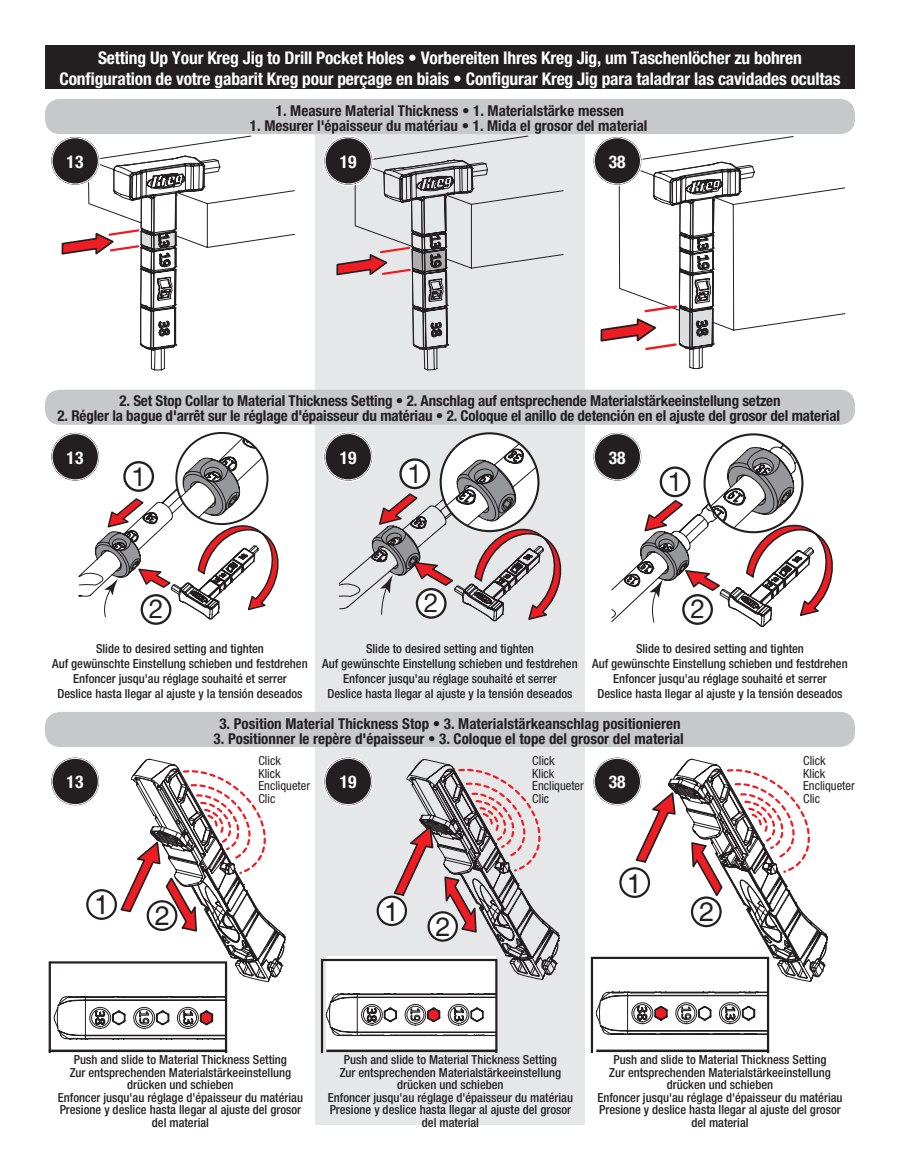
<style>
.page{position:relative;width:900px;height:1170px;background:#fff}
.page>*{position:absolute;margin:0;border:0;box-sizing:border-box;transform-origin:0 0}
.t1{font:26.75px "Helvetica";color:#231f20}
.t2{font:26.5px "Helvetica";color:#231f20}
.t3{font:26.25px "Helvetica Neue";color:#231f20}
.t4{font:700 condensed 17.5px "Helvetica Neue";letter-spacing:-.01em;color:#fff}
.t5{font:700 condensed 15px "Helvetica Neue";color:#231f20}
.t6{font:500 condensed 12.5px/12.5px "Helvetica Neue";color:#231f20;text-align:center}
.t7{font:condensed 12.5px "Helvetica Neue";color:#231f20}
</style>
<div class="page">
<div style="left:315px;top:108px;width:270px;height:1017px;background:#e6e7e9"></div>
<div style="left:45px;top:45px;width:810px;height:44px;background:#231f20"></div>
<div style="left:45px;top:99px;width:810px;height:35px;background:#c7c8ca;border-radius:15px"></div>
<svg style="left:49px;top:759px;width:236px;height:293px"></svg>
<svg style="left:87px;top:136px;width:208px;height:110px"></svg>
<svg style="left:62px;top:155px;width:159px;height:215px"></svg>
<svg style="left:354px;top:136px;width:210px;height:130px"></svg>
<svg style="left:626px;top:136px;width:219px;height:180px"></svg>
<div style="left:593px;top:137px;width:48px;height:48px;background:#231f20;border-radius:50%"></div>
<div style="left:592px;top:136px;width:51px;height:50px;border:1px solid #fff;border-radius:50%"></div>
<div style="left:594px;top:137px;width:47px;height:47px;border:1px solid #fff;border-radius:50%"></div>
<div style="left:324px;top:137px;width:48px;height:48px;background:#231f20;border-radius:50%"></div>
<div style="left:323px;top:136px;width:50px;height:50px;border:1px solid #fff;border-radius:50%"></div>
<div style="left:325px;top:137px;width:47px;height:47px;border:1px solid #fff;border-radius:50%"></div>
<div style="left:51px;top:137px;width:48px;height:48px;background:#231f20;border-radius:50%"></div>
<div style="left:50px;top:136px;width:50px;height:50px;border:1px solid #fff;border-radius:50%"></div>
<div style="left:52px;top:137px;width:47px;height:47px;border:1px solid #fff;border-radius:50%"></div>
<svg style="left:336px;top:159px;width:153px;height:211px"></svg>
<svg style="left:321px;top:759px;width:238px;height:293px"></svg>
<svg style="left:591px;top:759px;width:236px;height:293px"></svg>
<div style="left:593px;top:758px;width:48px;height:47px;background:#231f20;border-radius:50%"></div>
<div style="left:592px;top:756px;width:51px;height:51px;border:1px solid #fff;border-radius:50%"></div>
<div style="left:594px;top:758px;width:47px;height:47px;border:1px solid #fff;border-radius:50%"></div>
<div style="left:324px;top:758px;width:48px;height:47px;background:#231f20;border-radius:50%"></div>
<div style="left:323px;top:756px;width:50px;height:51px;border:1px solid #fff;border-radius:50%"></div>
<div style="left:325px;top:758px;width:47px;height:47px;border:1px solid #fff;border-radius:50%"></div>
<hr style="left:49px;top:1050px;width:178px;height:2px;background:#231f20">
<hr style="left:326px;top:1050px;width:171px;height:2px;background:#231f20">
<hr style="left:596px;top:1050px;width:173px;height:2px;background:#231f20">
<svg style="left:78px;top:437px;width:201px;height:182px"></svg>
<svg style="left:441px;top:433px;width:97px;height:98px"></svg>
<svg style="left:339px;top:443px;width:222px;height:178px"></svg>
<svg style="left:593px;top:433px;width:48px;height:48px"></svg>
<div style="left:324px;top:433px;width:48px;height:48px;background:#231f20;border-radius:50%"></div>
<div style="left:323px;top:432px;width:50px;height:50px;border:1px solid #fff;border-radius:50%"></div>
<div style="left:325px;top:433px;width:47px;height:47px;border:1px solid #fff;border-radius:50%"></div>
<div style="left:51px;top:433px;width:48px;height:48px;background:#231f20;border-radius:50%"></div>
<div style="left:50px;top:432px;width:50px;height:50px;border:1px solid #fff;border-radius:50%"></div>
<div style="left:52px;top:433px;width:47px;height:47px;border:1px solid #fff;border-radius:50%"></div>
<div style="left:123px;top:461px;width:31px;height:31px;border:2px solid #231f20;border-radius:50%"></div>
<div style="left:141px;top:594px;width:30px;height:31px;border:2px solid #231f20;border-radius:50%"></div>
<div style="left:417px;top:589px;width:28px;height:29px;background:#fff;border-radius:50%"></div>
<div style="left:416px;top:588px;width:31px;height:31px;border:2px solid #231f20;border-radius:50%"></div>
<div style="left:401px;top:460px;width:28px;height:28px;background:#fff;border-radius:50%"></div>
<div style="left:399px;top:458px;width:31px;height:31px;border:2px solid #231f20;border-radius:50%"></div>
<svg style="left:600px;top:161px;width:233px;height:466px"></svg>
<div style="left:683px;top:595px;width:29px;height:29px;background:#fff;border-radius:50%"></div>
<div style="left:682px;top:594px;width:31px;height:31px;border:2px solid #231f20;border-radius:50%"></div>
<div style="left:661px;top:468px;width:28px;height:28px;background:#fff;border-radius:50%"></div>
<div style="left:660px;top:466px;width:30px;height:31px;border:2px solid #231f20;border-radius:50%"></div>
<div style="left:45px;top:390px;width:810px;height:35px;background:#c7c8ca;border-radius:15px"></div>
<div style="left:45px;top:712px;width:810px;height:35px;background:#c7c8ca;border-radius:15px"></div>
<div style="left:51px;top:758px;width:48px;height:47px;background:#231f20;border-radius:50%"></div>
<div style="left:50px;top:756px;width:50px;height:51px;border:1px solid #fff;border-radius:50%"></div>
<div style="left:52px;top:758px;width:47px;height:47px;border:1px solid #fff;border-radius:50%"></div>
<p class="t4" style="left:98px;top:47px;width:705px">Setting Up Your Kreg Jig to Drill Pocket Holes • Vorbereiten Ihres Kreg Jig, um Taschenlöcher zu bohren</p>
<p class="t4" style="left:59px;top:68px;width:783px">Configuration de votre gabarit Kreg pour perçage en biais • Configurar Kreg Jig para taladrar las cavidades ocultas</p>
<p class="t5" style="left:276px;top:101px;width:350px">1. Measure Material Thickness • 1. Materialstärke messen</p>
<p class="t5" style="left:250px;top:116px;width:399px">1. Mesurer l'épaisseur du matériau • 1. Mida el grosor del material</p>
<p class="t4" style="left:67px;top:151px;width:18px">13</p>
<p class="t4" style="left:340px;top:151px;width:18px">19</p>
<p class="t4" style="left:609px;top:151px;width:18px">38</p>
<p class="t5" style="left:119px;top:392px;width:663px">2. Set Stop Collar to Material Thickness Setting • 2. Anschlag auf entsprechende Materialstärkeeinstellung setzen</p>
<p class="t5" style="left:58px;top:407px;width:784px">2. Régler la bague d'arrêt sur le réglage d'épaisseur du matériau • 2. Coloque el anillo de detención en el ajuste del grosor del material</p>
<p class="t4" style="left:67px;top:447px;width:18px">13</p>
<p class="t4" style="left:340px;top:447px;width:18px">19</p>
<p class="t4" style="left:609px;top:447px;width:18px">38</p>
<p class="t3" style="left:131px;top:461px;width:16px">1</p>
<p class="t3" style="left:408px;top:458px;width:16px">1</p>
<p class="t3" style="left:149px;top:593px;width:16px">2</p>
<p class="t3" style="left:424px;top:587px;width:16px">2</p>
<p class="t3" style="left:668px;top:466px;width:16px">1</p>
<p class="t3" style="left:690px;top:593px;width:16px">2</p>
<p class="t6" style="left:96px;top:642px;width:169px">Slide to desired setting and tighten</p>
<p class="t6" style="left:52px;top:657px;width:257px">Auf gewünschte Einstellung schieben und festdrehen</p>
<p class="t6" style="left:73px;top:672px;width:215px">Enfoncer jusqu'au réglage souhaité et serrer</p>
<p class="t6" style="left:57px;top:687px;width:247px">Deslice hasta llegar al ajuste y la tensión deseados</p>
<p class="t6" style="left:366px;top:642px;width:169px">Slide to desired setting and tighten</p>
<p class="t6" style="left:322px;top:657px;width:257px">Auf gewünschte Einstellung schieben und festdrehen</p>
<p class="t6" style="left:343px;top:672px;width:215px">Enfoncer jusqu'au réglage souhaité et serrer</p>
<p class="t6" style="left:327px;top:687px;width:247px">Deslice hasta llegar al ajuste y la tensión deseados</p>
<p class="t6" style="left:636px;top:642px;width:169px">Slide to desired setting and tighten</p>
<p class="t6" style="left:592px;top:657px;width:257px">Auf gewünschte Einstellung schieben und festdrehen</p>
<p class="t6" style="left:613px;top:672px;width:215px">Enfoncer jusqu'au réglage souhaité et serrer</p>
<p class="t6" style="left:597px;top:687px;width:247px">Deslice hasta llegar al ajuste y la tensión deseados</p>
<p class="t4" style="left:67px;top:772px;width:18px">13</p>
<p class="t1" style="left:94px;top:889px;width:16px">1</p>
<p class="t1" style="left:155px;top:900px;width:16px">2</p>
<p class="t5" style="left:219px;top:714px;width:463px">3. Position Material Thickness Stop • 3. Materialstärkeanschlag positionieren</p>
<p class="t5" style="left:214px;top:729px;width:472px">3. Positionner le repère d'épaisseur • 3. Coloque el tope del grosor del material</p>
<p class="t7" style="left:532px;top:753px;width:24px">Click</p>
<p class="t7" style="left:532px;top:766px;width:24px">Klick</p>
<p class="t7" style="left:532px;top:778px;width:53px">Encliqueter</p>
<p class="t7" style="left:532px;top:791px;width:18px">Clic</p>
<p class="t7" style="left:258px;top:753px;width:24px">Click</p>
<p class="t7" style="left:258px;top:766px;width:24px">Klick</p>
<p class="t7" style="left:258px;top:778px;width:53px">Encliqueter</p>
<p class="t7" style="left:258px;top:791px;width:18px">Clic</p>
<p class="t4" style="left:340px;top:772px;width:18px">19</p>
<p class="t4" style="left:609px;top:772px;width:18px">38</p>
<p class="t2" style="left:384px;top:896px;width:16px">1</p>
<p class="t2" style="left:436px;top:911px;width:16px">2</p>
<p class="t1" style="left:627px;top:868px;width:16px">1</p>
<p class="t1" style="left:699px;top:896px;width:16px">2</p>
<p class="t7" style="left:803px;top:753px;width:24px">Click</p>
<p class="t7" style="left:803px;top:766px;width:24px">Klick</p>
<p class="t7" style="left:803px;top:778px;width:53px">Encliqueter</p>
<p class="t7" style="left:803px;top:791px;width:18px">Clic</p>
<p class="t6" style="left:74px;top:1053px;width:215px">Push and slide to Material Thickness Setting</p>
<p class="t6" style="left:70px;top:1066px;width:223px">Zur entsprechenden Materialstärkeeinstellung drücken und schieben</p>
<p class="t6" style="left:58px;top:1091px;width:247px">Enfoncer jusqu'au réglage d'épaisseur du matériau</p>
<p class="t6" style="left:60px;top:1103px;width:243px">Presione y deslice hasta llegar al ajuste del grosor del material</p>
<p class="t6" style="left:344px;top:1053px;width:215px">Push and slide to Material Thickness Setting</p>
<p class="t6" style="left:340px;top:1066px;width:223px">Zur entsprechenden Materialstärkeeinstellung drücken und schieben</p>
<p class="t6" style="left:328px;top:1091px;width:247px">Enfoncer jusqu'au réglage d'épaisseur du matériau</p>
<p class="t6" style="left:330px;top:1103px;width:243px">Presione y deslice hasta llegar al ajuste del grosor del material</p>
<p class="t6" style="left:613px;top:1053px;width:215px">Push and slide to Material Thickness Setting</p>
<p class="t6" style="left:609px;top:1066px;width:223px">Zur entsprechenden Materialstärkeeinstellung drücken und schieben</p>
<p class="t6" style="left:597px;top:1091px;width:247px">Enfoncer jusqu'au réglage d'épaisseur du matériau</p>
<p class="t6" style="left:599px;top:1103px;width:243px">Presione y deslice hasta llegar al ajuste del grosor del material</p>
</div>
